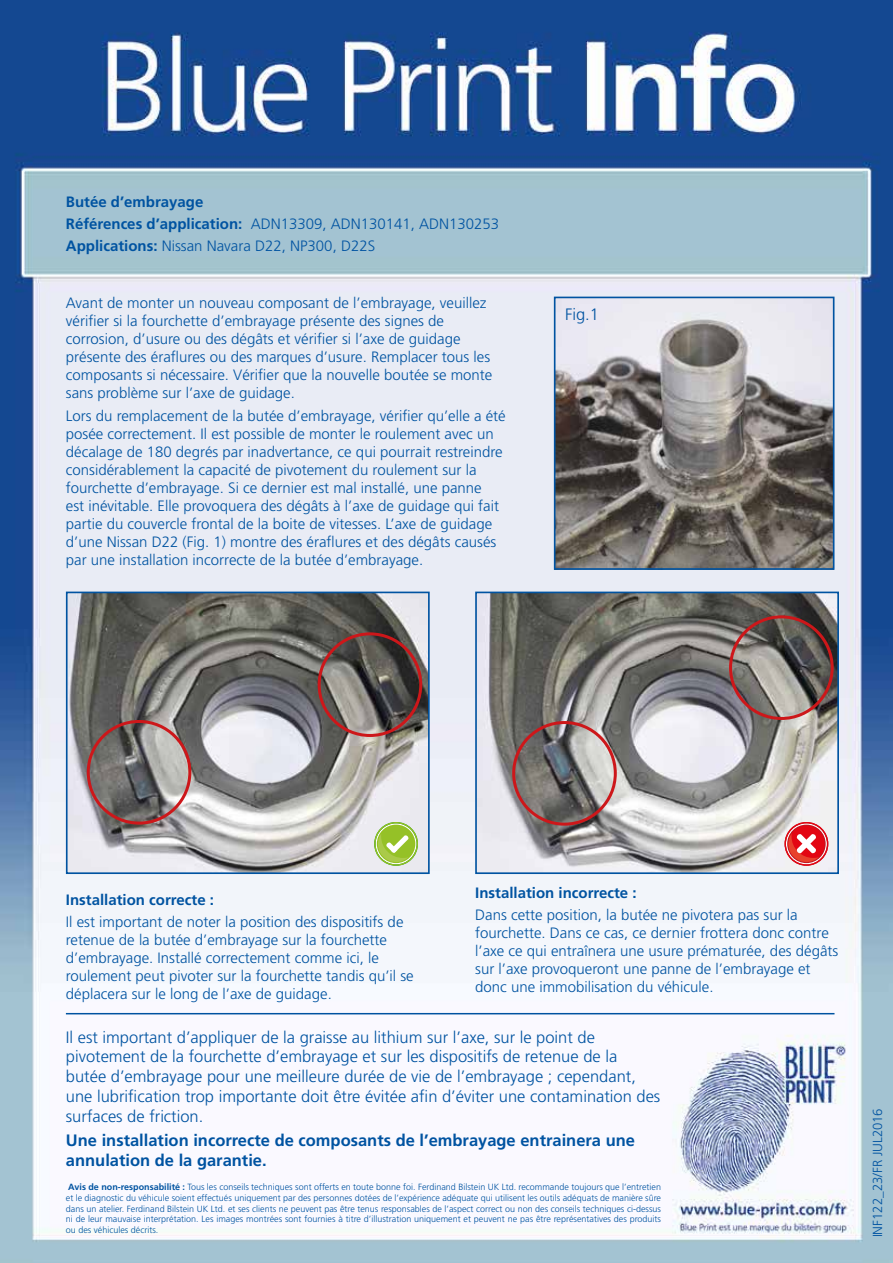
<style>
.page{position:relative;width:893px;height:1263px;background:#fff}
.page>*{position:absolute;margin:0;border:0;box-sizing:border-box;transform-origin:0 0}
.t1{font:300 16.5px/19.8px "Frutiger";color:#0053a1}
.t2{font:700 16.5px/19.8px "Frutiger";color:#0053a1}
.t3{font:300 15px/18px "Frutiger";color:#0053a1}
.t4{font:300 15px/22.2px "Frutiger CE";color:#0053a1}
.t5{font:700 15px "Frutiger";color:#0053a1}
.t6{font:300 13.2px "Frutiger";color:#0053a1}
.t7{font:300 9px/10.8px "Frutiger";color:#0053a1;text-align:justify}
.s1{font-family:"Frutiger";font-weight:700}
.s2{font-weight:700}
</style>
<div class="page">
<img style="left:0;top:0;width:893px;height:1263px">
<img style="left:557px;top:300px;width:274px;height:267px">
<div style="left:554px;top:297px;width:280px;height:273px;border:2px solid #0053a1"></div>
<img style="left:69px;top:595px;width:358px;height:276px">
<div style="left:66px;top:592px;width:364px;height:282px;border:2px solid #0053a1"></div>
<img style="left:478px;top:595px;width:358px;height:276px">
<div style="left:475px;top:592px;width:364px;height:282px;border:2px solid #0053a1"></div>
<hr style="left:66px;top:1013px;width:768px;height:1px;background:#0053a1">
<div style="left:87px;top:720px;width:104px;height:104px;border:3px solid #cd171a;border-radius:50%"></div>
<div style="left:512px;top:721px;width:105px;height:105px;border:3px solid #cd171a;border-radius:50%"></div>
<div style="left:729px;top:615px;width:105px;height:105px;border:3px solid #cd171a;border-radius:50%"></div>
<div style="left:318px;top:632px;width:104px;height:105px;border:3px solid #cd171a;border-radius:50%"></div>
<svg style="left:784px;top:822px;width:44px;height:44px"></svg>
<svg style="left:374px;top:822px;width:44px;height:44px;background:#b5d273"></svg>
<p class="t5" style="left:66px;top:193px;width:139px">Butée d’embrayage</p>
<p class="t4" style="left:66px;top:212px;width:435px"><span class="s1">Références d’application:</span> ADN13309, ADN130141, ADN130253<br><span class="s1">Applications:</span> Nissan Navara D22, NP300, D22S</p>
<p class="t3" style="left:66px;top:294px;width:428px">Avant de monter un nouveau composant de l’embrayage, veuillez vérifier si la fourchette d’embrayage présente des signes de corrosion, d’usure ou des dégâts et vérifier si l’axe de guidage présente des éraflures ou des marques d’usure. Remplacer tous les composants si nécessaire. Vérifier que la nouvelle boutée se monte sans problème sur l’axe de guidage.</p>
<p class="t3" style="left:66px;top:406px;width:441px">Lors du remplacement de la butée d’embrayage, vérifier qu’elle a été posée correctement. Il est possible de monter le roulement avec un décalage de 180 degrés par inadvertance, ce qui pourrait restreindre considérablement la capacité de pivotement du roulement sur la fourchette d’embrayage. Si ce dernier est mal installé, une panne<br>est inévitable. Elle provoquera des dégâts à l’axe de guidage qui fait partie du couvercle frontal de la boite de vitesses. L’axe de guidage d’une Nissan D22 (Fig. 1) montre des éraflures et des dégâts causés par une installation incorrecte de la butée d’embrayage.</p>
<p class="t1" style="left:565px;top:305px;width:35px">Fig.1</p>
<p class="t5" style="left:475px;top:884px;width:163px">Installation incorrecte :</p>
<p class="t3" style="left:475px;top:906px;width:365px">Dans cette position, la butée ne pivotera pas sur la fourchette. Dans ce cas, ce dernier frottera donc contre l’axe ce qui entraînera une usure prématurée, des dégâts sur l’axe provoqueront une panne de l’embrayage et donc une immobilisation du véhicule.</p>
<p class="t5" style="left:66px;top:891px;width:150px">Installation correcte :</p>
<p class="t3" style="left:66px;top:913px;width:349px">Il est important de noter la position des dispositifs de retenue de la butée d’embrayage sur la fourchette d’embrayage. Installé correctement comme ici, le roulement peut pivoter sur la fourchette tandis qu’il se déplacera sur le long de l’axe de guidage.</p>
<p class="t1" style="left:66px;top:1027px;width:596px">Il est important d’appliquer de la graisse au lithium sur l’axe, sur le point de pivotement de la fourchette d’embrayage et sur les dispositifs de retenue de la butée d’embrayage pour une meilleure durée de vie de l’embrayage ; cependant, une lubrification trop importante doit être évitée afin d’éviter une contamination des surfaces de friction.</p>
<p class="t2" style="left:66px;top:1130px;width:571px">Une installation incorrecte de composants de l’embrayage entrainera une annulation de la garantie.</p>
<p class="t7" style="left:66px;top:1181px;width:597px"><span class="s2">Avis de non-responsabilité :</span> Tous les conseils techniques sont offerts en toute bonne foi. Ferdinand Bilstein UK Ltd. recommande toujours que l’entretien et le diagnostic du véhicule soient effectués uniquement par des personnes dotées de l’expérience adéquate qui utilisent les outils adéquats de manière sûre dans un atelier. Ferdinand Bilstein UK Ltd. et ses clients ne peuvent pas être tenus responsables de l’aspect correct ou non des conseils techniques ci-dessus ni de leur mauvaise interprétation. Les images montrées sont fournies à titre d’illustration uniquement et peuvent ne pas être représentatives des produits ou des véhicules décrits.</p>
<p class="t6" style="left:870px;top:1237px;width:131px;rotate:-90deg">INF122_23/FR JUL2016</p>
</div>
